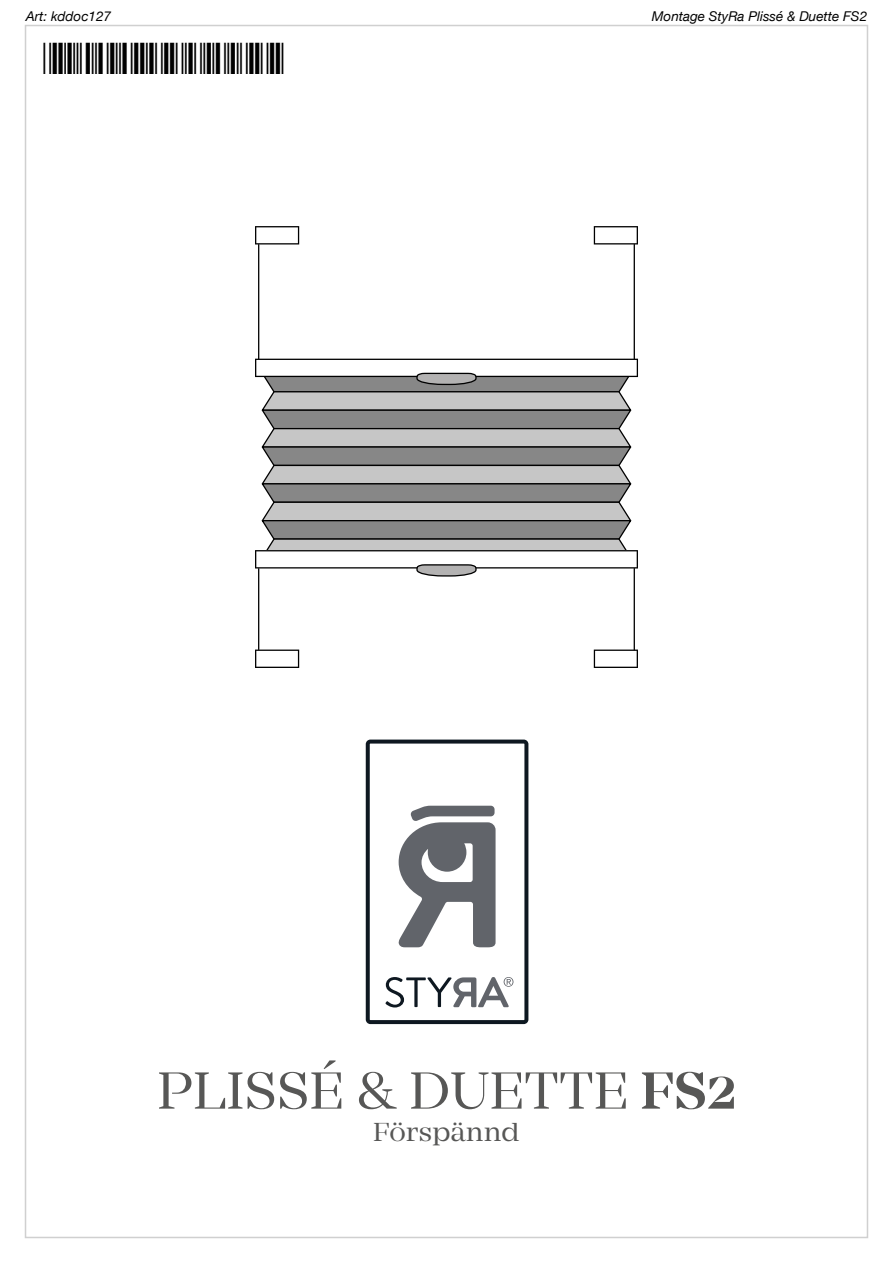
<style>
.page{position:relative;width:893px;height:1263px;background:#fff}
.page>*{position:absolute;margin:0;border:0;box-sizing:border-box;transform-origin:0 0}
.t1{font:54px "Mirador";color:#575756}
.t2{font:27px "Mirador";color:#575756}
.t3{font:italic 13.5px "Helvetica Neue LT Com";color:#000}
.s1{font-weight:600}
</style>
<div class="page">
<svg style="left:366px;top:739px;width:162px;height:285px"></svg>
<svg style="left:398px;top:806px;width:98px;height:141px"></svg>
<svg style="left:385px;top:977px;width:128px;height:30px"></svg>
<svg style="left:255px;top:649px;width:44px;height:19px"></svg>
<svg style="left:594px;top:649px;width:44px;height:19px"></svg>
<hr style="left:258px;top:245px;width:1px;height:114px;background:#000">
<hr style="left:634px;top:244px;width:1px;height:116px;background:#000">
<svg style="left:255px;top:226px;width:44px;height:18px"></svg>
<svg style="left:594px;top:226px;width:44px;height:18px"></svg>
<hr style="left:258px;top:569px;width:1px;height:80px;background:#000">
<hr style="left:634px;top:568px;width:1px;height:82px;background:#000">
<svg style="left:255px;top:359px;width:383px;height:218px"></svg>
<p class="t3" style="left:26px;top:7px;width:87px">Art: kddoc127</p>
<p class="t3" style="left:652px;top:7px;width:217px">Montage StyRa Plissé &amp; Duette FS2</p>
<h1 class="t1" style="left:157px;top:1059px;width:580px">PLISSÉ &amp; DUETTE <span class="s1">FS2</span></h1>
<h2 class="t2" style="left:373px;top:1116px;width:148px">Förspännd</h2>
</div>
